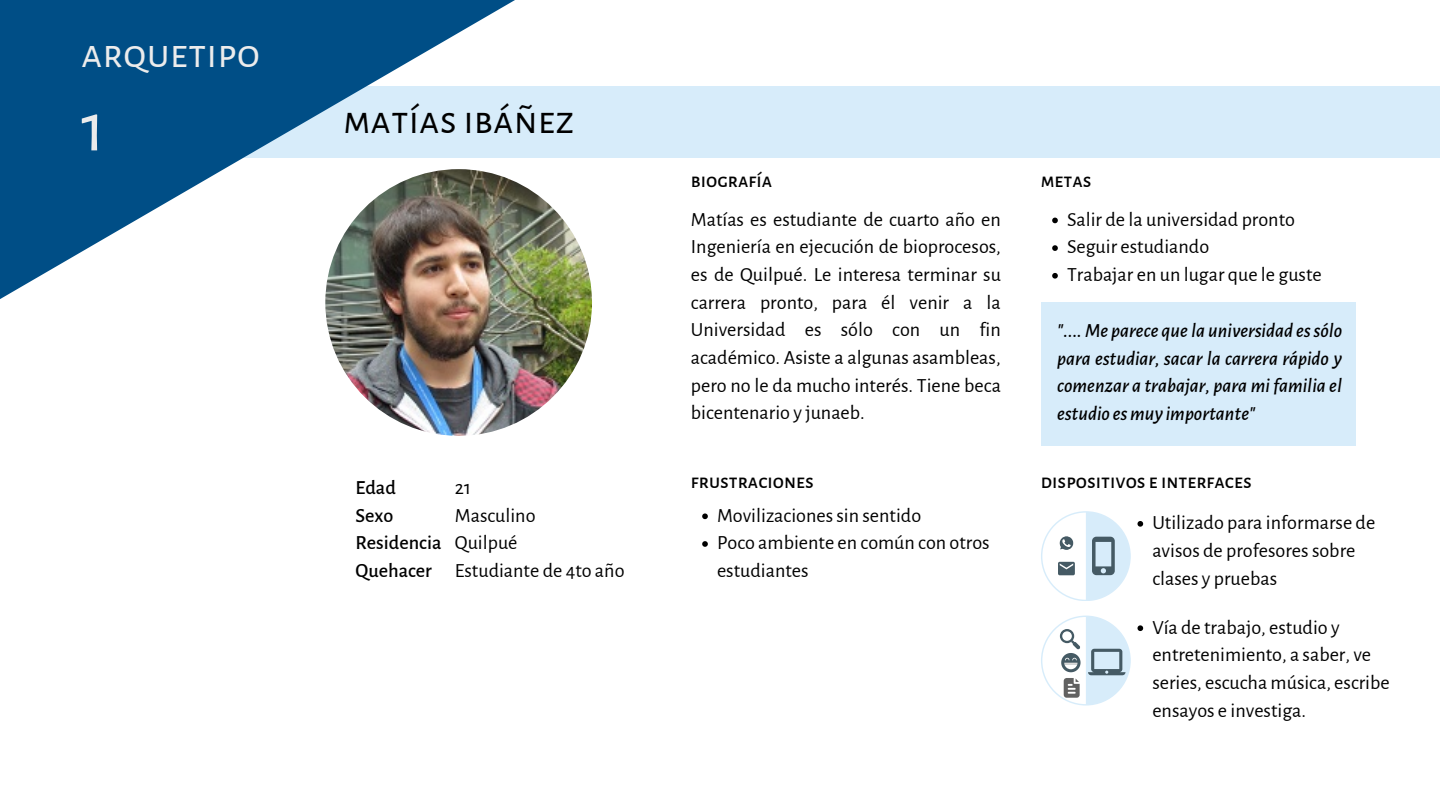
<style>
.page{position:relative;width:1440px;height:810px;background:#fff}
.page>*{position:absolute;margin:0;border:0;box-sizing:border-box;transform-origin:0 0}
.t1{font:72px "Alegreya Sans SC";color:#ececec}
.t2{font:42px "Alegreya Sans SC";color:#ececec}
.t3{font:40.2px "Alegreya Sans SC";color:#000}
.t4{font:20.1px/27.7px "Alegreya Sans";color:#000}
.t5{font:italic 500 20.1px/27.7px "Alegreya Sans";color:#000;text-align:justify}
.t6{font:500 20.1px "Alegreya Sans SC";color:#000}
.t7{font:500 20.1px/27.7px "Alegreya Sans";color:#000}
</style>
<div class="page">
<div style="left:237px;top:86px;width:1203px;height:71px;background:#d7ecfa"></div>
<img style="left:325px;top:169px;width:267px;height:267px;border-radius:133px">
<svg style="left:1041px;top:511px;width:90px;height:90px"></svg>
<svg style="left:1041px;top:616px;width:90px;height:89px"></svg>
<div style="left:1041px;top:302px;width:315px;height:144px;background:#d7ecfa"></div>
<img style="left:1062px;top:676px;width:18px;height:22px">
<svg style="left:1052px;top:218px;width:6px;height:5px"></svg>
<svg style="left:1052px;top:245px;width:6px;height:6px"></svg>
<svg style="left:1052px;top:273px;width:6px;height:6px"></svg>
<svg style="left:702px;top:513px;width:6px;height:6px"></svg>
<svg style="left:702px;top:541px;width:6px;height:6px"></svg>
<svg style="left:1138px;top:521px;width:5px;height:6px"></svg>
<svg style="left:1138px;top:625px;width:5px;height:6px"></svg>
<svg style="left:0;top:0;width:515px;height:299px"></svg>
<h2 class="t2" style="left:81px;top:25px;width:181px">arquetipo</h2>
<h1 class="t1" style="left:81px;top:78px;width:26px">1</h1>
<h3 class="t3" style="left:343px;top:93px;width:233px">matías ibáñez</h3>
<p class="t7" style="left:356px;top:472px;width:87px">Edad<br>Sexo<br>Residencia<br>Quehacer</p>
<p class="t4" style="left:455px;top:473px;width:171px">21<br>Masculino<br>Quilpué<br>Estudiante de 4to año</p>
<p class="t6" style="left:691px;top:166px;width:83px">biografía</p>
<p class="t4" style="left:691px;top:204px;width:312px;text-align:justify">Matías es estudiante de cuarto año en Ingeniería en ejecución de bioprocesos, es de Quilpué. Le interesa terminar su carrera pronto, para él venir a la Universidad es sólo con un fin académico. Asiste a algunas asambleas, pero no le da mucho interés. Tiene beca bicentenario y junaeb.</p>
<p class="t6" style="left:691px;top:467px;width:125px">frustraciones</p>
<p class="t4" style="left:717px;top:500px;width:274px">Movilizaciones sin sentido<br>Poco ambiente en común con otros estudiantes</p>
<p class="t6" style="left:1041px;top:166px;width:52px">metas</p>
<p class="t4" style="left:1067px;top:204px;width:256px">Salir de la universidad pronto<br>Seguir estudiando<br>Trabajar en un lugar que le guste</p>
<p class="t5" style="left:1057px;top:315px;width:287px">".... Me parece quela universidad essólo para estudiar, sacar la carrera rápido y comenzar a trabajar, para mi familia el estudio esmuy importante"</p>
<p class="t6" style="left:1041px;top:467px;width:212px">dispositivos e interfaces</p>
<p class="t4" style="left:1152px;top:508px;width:224px">Utilizado para informarse de avisos de profesores sobre clases y pruebas</p>
<p class="t4" style="left:1152px;top:612px;width:239px">Vía de trabajo, estudio y entretenimiento, a saber, ve series, escucha música, escribe ensayos e investiga.</p>
</div>
